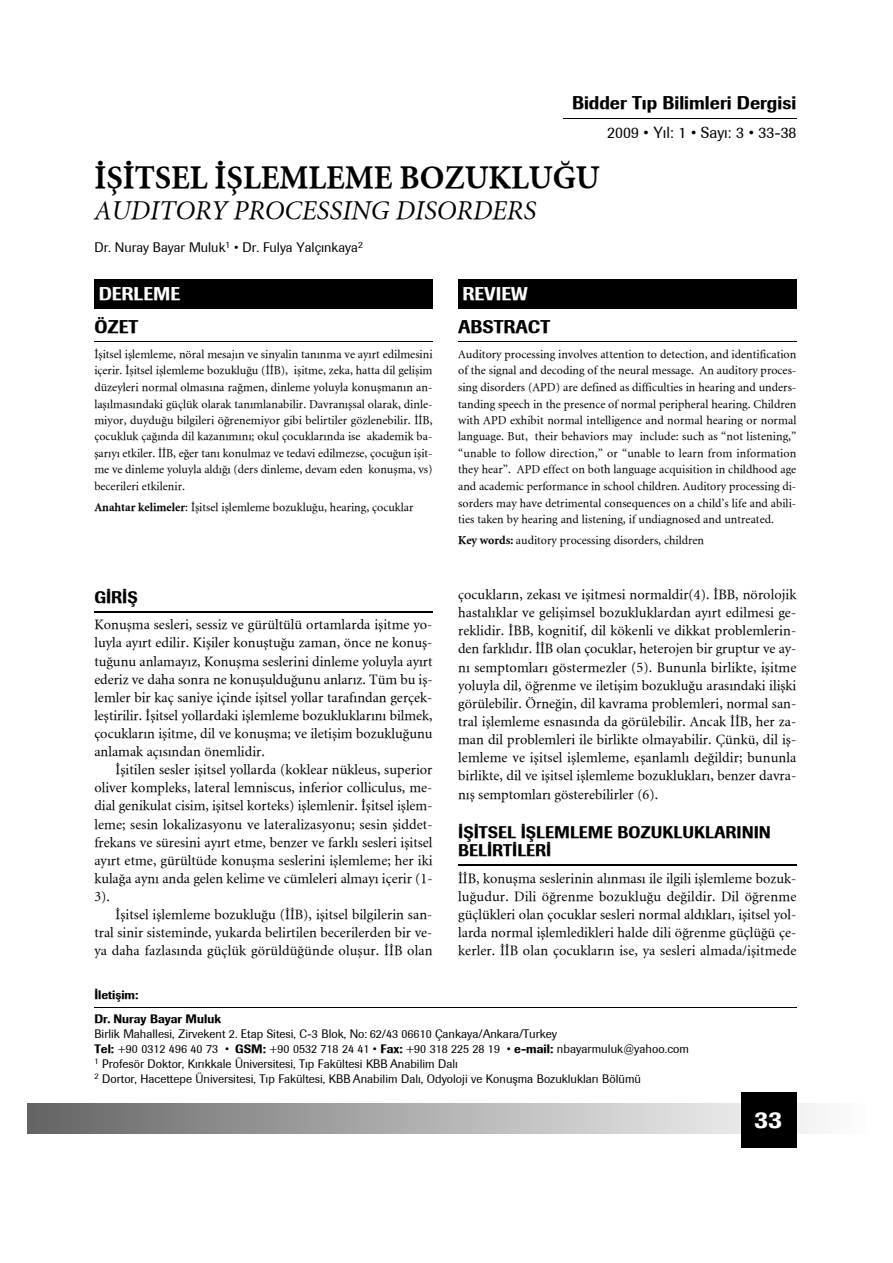
<style>
.page{position:relative;width:893px;height:1263px;background:#fff}
.page>*{position:absolute;margin:0;border:0;box-sizing:border-box;transform-origin:0 0}
.t1{font:700 33px "Minion";color:#000}
.t2{font:italic 27px "Minion";color:#000}
.t3{font:500 24px "Imago";color:#fff}
.t4{font:500 18px "Imago";color:#000}
.t5{font:500 18px "Imago";color:#fff}
.t6{font:500 16.5px/18px "Imago";color:#000}
.t7{font:15.75px "Imago";color:#000}
.t8{font:14.25px/18.1px "Minion";color:#000;text-align:justify}
.t9{font:13.5px "Imago";color:#000}
.t10{font:12px/16.5px "Minion";color:#000;text-align:justify}
.t11{font:12px/15px "Imago";color:#000}
.t12{font:500 12px/23.4px "Imago";color:#000}
.s1{font-weight:700}
.s2{font-weight:500}
</style>
<div class="page">
<hr style="left:94px;top:611px;width:338px;height:2px;background:#000">
<hr style="left:458px;top:865px;width:338px;height:1px;background:#000">
<hr style="left:94px;top:341px;width:338px;height:1px;background:#000">
<hr style="left:94px;top:1008px;width:702px;height:1px;background:#000">
<img style="left:27px;top:1104px;width:788px;height:29px">
<div style="left:741px;top:1092px;width:55px;height:55px;background:#000"></div>
<hr style="left:563px;top:118px;width:233px;height:1px;background:#000">
<div style="left:94px;top:279px;width:338px;height:30px;background:#000"></div>
<hr style="left:458px;top:341px;width:338px;height:1px;background:#000">
<div style="left:458px;top:279px;width:338px;height:30px;background:#000"></div>
<p class="t4" style="left:572px;top:92px;width:226px">Bidder T›p Bilimleri Dergisi</p>
<p class="t7" style="left:607px;top:123px;width:191px">2009 • Y›l: 1 • Say›: 3 • 33-38</p>
<h1 class="t1" style="left:94px;top:160px;width:506px">‹fi‹TSEL ‹fiLEMLEME BOZUKLU⁄U</h1>
<h2 class="t2" style="left:94px;top:196px;width:443px">AUDITORY PROCESSING DISORDERS</h2>
<p class="t9" style="left:94px;top:239px;width:270px">Dr. Nuray Bayar Muluk<sup>1</sup> • Dr. Fulya Yalç›nkaya<sup>2</sup></p>
<p class="t5" style="left:99px;top:283px;width:83px">DERLEME</p>
<p class="t5" style="left:462px;top:283px;width:67px">REVIEW</p>
<p class="t4" style="left:94px;top:316px;width:45px">ÖZET</p>
<p class="t10" style="left:94px;top:346px;width:340px">‹flitsel ifllemleme, nöral mesaj›n ve sinyalin tan›nma ve ay›rt edilmesini içerir. ‹flitsel ifllemleme bozuklu¤u (‹‹B), iflitme, zeka, hatta dil geliflim düzeyleri normal olmas›na ra¤men, dinleme yoluyla konuflman›n an&shy;lafl›lmas›ndaki güçlük olarak tan›mlanabilir. Davran›flsal olarak, dinle&shy;miyor, duydu¤u bilgileri ö¤renemiyor gibi belirtiler gözlenebilir. ‹‹B, çocukluk ça¤›nda dil kazan›m›n›; okul çocuklar›nda ise akademik ba&shy;flar›y› etkiler. ‹‹B, e¤er tan› konulmaz ve tedavi edilmezse, çocu¤un iflit&shy;me ve dinleme yoluyla ald›¤› (ders dinleme, devam eden konuflma, vs) becerileri etkilenir.</p>
<p class="t10" style="left:94px;top:499px;width:320px"><span class="s1">Anahtar kelimeler</span>: ‹flitsel ifllemleme bozuklu¤u, hearing, çocuklar</p>
<p class="t4" style="left:458px;top:316px;width:93px">ABSTRACT</p>
<p class="t10" style="left:458px;top:346px;width:340px">Auditory processing involves attention to detection, and identification of the signal and decoding of the neural message. An auditory proces&shy;sing disorders (APD) are defined as difficulties in hearing and unders&shy;tanding speech in the presence of normal peripheral hearing. Children with APD exhibit normal intelligence and normal hearing or normal language. But, their behaviors may include: such as “not listening,” “unable to follow direction,” or “unable to learn from information they hear”. APD effect on both language acquisition in childhood age and academic performance in school children. Auditory processing di&shy;sorders may have detrimental consequences on a child’s life and abili&shy;ties taken by hearing and listening, if undiagnosed and untreated.</p>
<p class="t10" style="left:458px;top:532px;width:247px"><span class="s1">Key words:</span> auditory processing disorders, children</p>
<p class="t6" style="left:94px;top:588px;width:45px">G‹R‹fi</p>
<p class="t8" style="left:94px;top:616px;width:340px">Konuflma sesleri, sessiz ve gürültülü ortamlarda iflitme yo&shy;luyla ay›rt edilir. Kifliler konufltu¤u zaman, önce ne konufl&shy;tu¤unu anlamay›z, Konuflma seslerini dinleme yoluyla ay›rt ederiz ve daha sonra ne konufluldu¤unu anlar›z. Tüm bu ifl&shy;lemler bir kaç saniye içinde iflitsel yollar taraf›ndan gerçek&shy;lefltirilir. ‹flitsel yollardaki ifllemleme bozukluklar›n› bilmek, çocuklar›n iflitme, dil ve konuflma; ve iletiflim bozuklu¤unu anlamak aç›s›ndan önemlidir.</p>
<p class="t8" style="left:94px;top:761px;width:340px;text-indent:21px">‹flitilen sesler iflitsel yollarda (koklear nükleus, superior oliver kompleks, lateral lemniscus, inferior colliculus, me&shy;dial genikulat cisim, iflitsel korteks) ifllemlenir. ‹flitsel ifllem&shy;leme; sesin lokalizasyonu ve lateralizasyonu; sesin fliddet&shy;frekans ve süresini ay›rt etme, benzer ve farkl› sesleri iflitsel ay›rt etme, gürültüde konuflma seslerini ifllemleme; her iki kula¤a ayn› anda gelen kelime ve cümleleri almay› içerir (1- 3).</p>
<p class="t8" style="left:94px;top:906px;width:340px;text-indent:21px">‹flitsel ifllemleme bozuklu¤u (‹‹B), iflitsel bilgilerin san&shy;tral sinir sisteminde, yukarda belirtilen becerilerden bir ve&shy;ya daha fazlas›nda güçlük görüldü¤ünde oluflur. ‹‹B olan</p>
<p class="t8" style="left:458px;top:586px;width:340px">çocuklar›n, zekas› ve iflitmesi normaldir(4). ‹BB, nörolojik hastal›klar ve geliflimsel bozukluklardan ay›rt edilmesi ge&shy;reklidir. ‹BB, kognitif, dil kökenli ve dikkat problemlerin&shy;den farkl›d›r. ‹‹B olan çocuklar, heterojen bir gruptur ve ay&shy;n› semptomlar› göstermezler (5). Bununla birlikte, iflitme yoluyla dil, ö¤renme ve iletiflim bozuklu¤u aras›ndaki iliflki görülebilir. Örne¤in, dil kavrama problemleri, normal san&shy;tral ifllemleme esnas›nda da görülebilir. Ancak ‹‹B, her za&shy;man dil problemleri ile birlikte olmayabilir. Çünkü, dil ifl&shy;lemleme ve iflitsel ifllemleme, eflanlaml› de¤ildir; bununla birlikte, dil ve iflitsel ifllemleme bozukluklar›, benzer davra&shy;n›fl semptomlar› gösterebilirler (6).</p>
<p class="t6" style="left:458px;top:823px;width:314px">‹fi‹TSEL ‹fiLEMLEME BOZUKLUKLARININ<br>BEL‹RT‹LER‹</p>
<p class="t8" style="left:458px;top:869px;width:340px">‹‹B, konuflma seslerinin al›nmas› ile ilgili ifllemleme bozuk&shy;lu¤udur. Dili ö¤renme bozuklu¤u de¤ildir. Dil ö¤renme güçlükleri olan çocuklar sesleri normal ald›klar›, iflitsel yol&shy;larda normal ifllemledikleri halde dili ö¤renme güçlü¤ü çe&shy;kerler. ‹‹B olan çocuklar›n ise, ya sesleri almada/iflitmede</p>
<p class="t12" style="left:94px;top:983px;width:128px">‹letiflim:<br>Dr. Nuray Bayar Muluk</p>
<p class="t11" style="left:94px;top:1026px;width:596px">Birlik Mahallesi, Zirvekent 2. Etap Sitesi, C-3 Blok, No: 62/43 06610 Çankaya/Ankara/Turkey<br><span class="s2">Tel:</span> +90 0312 496 40 73 • <span class="s2">GSM:</span> +90 0532 718 24 41 • <span class="s2">Fax:</span> +90 318 225 28 19 • <span class="s2">e-mail:</span> nbayarmuluk@yahoo.com <sup>1</sup> Profesör Doktor, K›r›kkale Üniversitesi, T›p Fakültesi KBB Anabilim Dal›<br><sup>2</sup> Dortor, Hacettepe Üniversitesi, T›p Fakültesi, KBB Anabilim Dal›, Odyoloji ve Konuflma Bozukluklar› Bölümü</p>
<h3 class="t3" style="left:754px;top:1105px;width:29px">33</h3>
</div>
